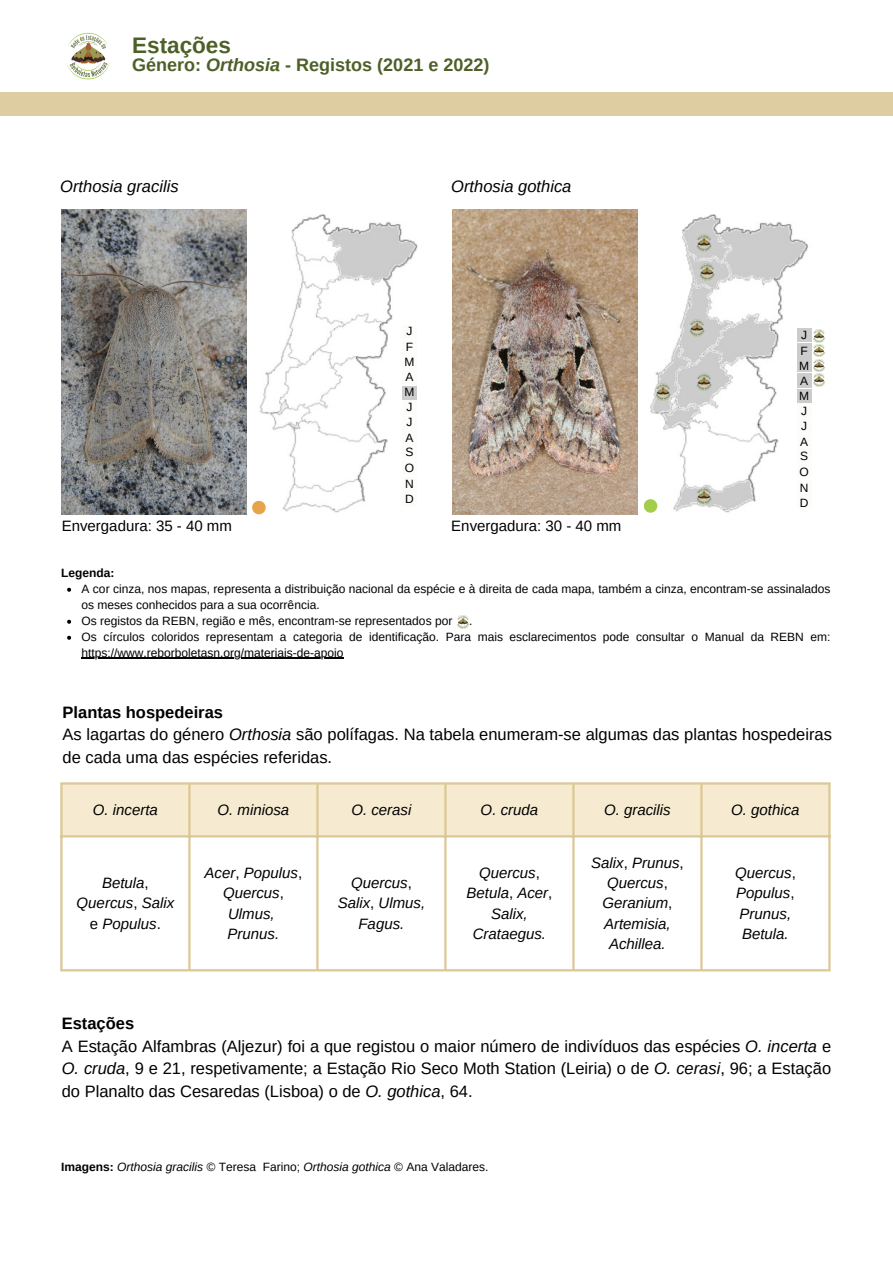
<style>
.page{position:relative;width:893px;height:1264px;background:#fff}
.page>*{position:absolute;margin:0;border:0;box-sizing:border-box;transform-origin:0 0}
.t1{font:700 22.5px "Arimo";color:#4d6027}
.t2{font:700 18px "Arimo";color:#4d6027}
.t3{font:16.5px/22.5px "Arimo";color:#000}
.t4{font:italic 16.5px "Arimo";color:#000}
.t5{font:700 16.5px "Arimo";color:#000}
.t6{font:italic 15px/20.2px "Arimo";color:#000;text-align:center}
.t7{font:15px "Arimo";color:#000}
.t8{font:12px/16px "Arimo";color:#000}
.t9{font:italic 12px "Arimo";color:#000}
.t10{font:700 12px "Arimo";color:#000}
.s1{font-style:italic}
.s2{font-style:normal}
.s3{font-weight:700;font-style:normal}
</style>
<div class="page">
<img style="left:452px;top:210px;width:185px;height:304px">
<img style="left:260px;top:214px;width:158px;height:300px">
<img style="left:648px;top:214px;width:164px;height:299px">
<img style="left:62px;top:210px;width:184px;height:304px">
<div style="left:0;top:92px;width:892px;height:23px;background:#decda0"></div>
<div style="left:402px;top:325px;width:15px;height:13px;background:#fcfcfa"></div>
<div style="left:402px;top:416px;width:15px;height:14px;background:#fcfcfa"></div>
<div style="left:402px;top:431px;width:15px;height:14px;background:#fcfcfa"></div>
<div style="left:402px;top:400px;width:15px;height:15px;background:#fcfcfa"></div>
<div style="left:402px;top:446px;width:15px;height:14px;background:#fcfcfa"></div>
<div style="left:402px;top:461px;width:15px;height:14px;background:#fcfcfa"></div>
<div style="left:402px;top:340px;width:15px;height:14px;background:#fcfcfa"></div>
<div style="left:402px;top:355px;width:15px;height:14px;background:#fcfcfa"></div>
<div style="left:402px;top:370px;width:15px;height:15px;background:#fcfcfa"></div>
<div style="left:402px;top:386px;width:15px;height:13px;background:#ccc"></div>
<div style="left:402px;top:491px;width:15px;height:15px;background:#fcfcfa"></div>
<div style="left:402px;top:477px;width:15px;height:13px;background:#fcfcfa"></div>
<div style="left:796px;top:419px;width:15px;height:14px;background:#fcfcfa"></div>
<div style="left:796px;top:434px;width:15px;height:14px;background:#fcfcfa"></div>
<div style="left:796px;top:403px;width:15px;height:15px;background:#fcfcfa"></div>
<div style="left:796px;top:373px;width:15px;height:15px;background:#ccc"></div>
<div style="left:796px;top:449px;width:15px;height:14px;background:#fcfcfa"></div>
<div style="left:796px;top:464px;width:15px;height:14px;background:#fcfcfa"></div>
<div style="left:796px;top:389px;width:15px;height:13px;background:#ccc"></div>
<div style="left:796px;top:328px;width:15px;height:13px;background:#ccc"></div>
<div style="left:796px;top:343px;width:15px;height:14px;background:#ccc"></div>
<div style="left:796px;top:358px;width:15px;height:14px;background:#ccc"></div>
<div style="left:796px;top:494px;width:15px;height:15px;background:#fcfcfa"></div>
<div style="left:796px;top:480px;width:15px;height:13px;background:#fcfcfa"></div>
<div style="left:252px;top:501px;width:14px;height:13px;background:#e6a54a;border-radius:50%"></div>
<img style="left:687px;top:318px;width:20px;height:19px">
<img style="left:694px;top:234px;width:19px;height:19px">
<img style="left:653px;top:382px;width:19px;height:19px">
<img style="left:694px;top:486px;width:19px;height:19px">
<img style="left:697px;top:262px;width:19px;height:19px">
<img style="left:694px;top:373px;width:19px;height:19px">
<img style="left:811px;top:329px;width:15px;height:58px">
<div style="left:643px;top:499px;width:14px;height:13px;background:#a3cd4a;border-radius:50%"></div>
<svg style="left:67px;top:587px;width:4px;height:4px"></svg>
<svg style="left:67px;top:619px;width:4px;height:4px"></svg>
<svg style="left:67px;top:635px;width:4px;height:4px"></svg>
<hr style="left:81px;top:657px;width:263px;height:1px;background:#000">
<img style="left:457px;top:615px;width:13px;height:14px">
<div style="left:63px;top:784px;width:765px;height:51px;background:#f6ebd0"></div>
<hr style="left:60px;top:784px;width:3px;height:185px;background:#dbc896">
<hr style="left:188px;top:784px;width:2px;height:185px;background:#dbc896">
<hr style="left:316px;top:784px;width:2px;height:185px;background:#dbc896">
<hr style="left:444px;top:784px;width:2px;height:185px;background:#dbc896">
<hr style="left:572px;top:784px;width:2px;height:185px;background:#dbc896">
<hr style="left:700px;top:784px;width:2px;height:185px;background:#dbc896">
<hr style="left:828px;top:784px;width:2px;height:185px;background:#dbc896">
<hr style="left:60px;top:782px;width:770px;height:2px;background:#dbc896">
<hr style="left:60px;top:835px;width:770px;height:2px;background:#dbc896">
<hr style="left:60px;top:969px;width:770px;height:2px;background:#dbc896">
<img style="left:67px;top:32px;width:43px;height:48px">
<p class="t1" style="left:132px;top:33px;width:100px">Estações</p>
<p class="t2" style="left:132px;top:55px;width:358px">Género: <span class="s1">Orthosia</span> - Registos (2021 e 2022)</p>
<p class="t4" style="left:60px;top:177px;width:120px">Orthosia gracilis</p>
<p class="t4" style="left:451px;top:177px;width:122px">Orthosia gothica</p>
<p class="t8" style="left:406px;top:323px;width:8px">J</p>
<p class="t8" style="left:405px;top:339px;width:9px">F</p>
<p class="t8" style="left:404px;top:354px;width:11px">M</p>
<p class="t8" style="left:405px;top:369px;width:9px">A</p>
<p class="t8" style="left:404px;top:384px;width:11px">M</p>
<p class="t8" style="left:406px;top:399px;width:8px">J</p>
<p class="t8" style="left:406px;top:414px;width:8px">J</p>
<p class="t8" style="left:405px;top:429px;width:9px">A</p>
<p class="t8" style="left:405px;top:444px;width:9px">S</p>
<p class="t8" style="left:404px;top:460px;width:11px">O</p>
<p class="t8" style="left:405px;top:476px;width:10px">N</p>
<p class="t8" style="left:405px;top:491px;width:10px">D</p>
<p class="t7" style="left:62px;top:517px;width:172px">Envergadura: 35 - 40 mm</p>
<p class="t7" style="left:451px;top:517px;width:172px">Envergadura: 30 - 40 mm</p>
<p class="t8" style="left:801px;top:327px;width:8px">J</p>
<p class="t8" style="left:800px;top:343px;width:9px">F</p>
<p class="t8" style="left:799px;top:358px;width:11px">M</p>
<p class="t8" style="left:799px;top:388px;width:11px">M</p>
<p class="t8" style="left:800px;top:373px;width:9px">A</p>
<p class="t8" style="left:801px;top:417px;width:8px">J</p>
<p class="t8" style="left:800px;top:433px;width:9px">A</p>
<p class="t8" style="left:801px;top:403px;width:8px">J</p>
<p class="t8" style="left:800px;top:448px;width:9px">S</p>
<p class="t8" style="left:799px;top:463px;width:11px">O</p>
<p class="t8" style="left:799px;top:479px;width:10px">N</p>
<p class="t8" style="left:799px;top:495px;width:10px">D</p>
<p class="t10" style="left:61px;top:566px;width:55px">Legenda:</p>
<p class="t8" style="left:81px;top:580px;width:750px">A cor cinza, nos mapas, representa a distribuição nacional da espécie e à direita de cada mapa, também a cinza, encontram-se assinalados os meses conhecidos para a sua ocorrência.</p>
<p class="t8" style="left:81px;top:612px;width:372px">Os registos da REBN, região e mês, encontram-se representados por</p>
<p class="t8" style="left:469px;top:612px;width:5px">.</p>
<p class="t8" style="left:81px;top:628px;width:750px">Os círculos coloridos representam a categoria de identificação. Para mais esclarecimentos pode consultar o Manual da REBN em: https://www.reborboletasn.org/materiais-de-apoio</p>
<p class="t5" style="left:63px;top:702px;width:162px">Plantas hospedeiras</p>
<p class="t3" style="left:63px;top:723px;width:770px">As lagartas do género <span class="s1">Orthosia</span> são polífagas. Na tabela enumeram-se algumas das plantas hospedeiras de cada uma das espécies referidas.</p>
<p class="t6" style="left:93px;top:799px;width:66px">O. incerta</p>
<p class="t6" style="left:217px;top:799px;width:73px">O. miniosa</p>
<p class="t6" style="left:351px;top:799px;width:61px">O. cerasi</p>
<p class="t6" style="left:480px;top:799px;width:59px">O. cruda</p>
<p class="t6" style="left:604px;top:799px;width:68px">O. gracilis</p>
<p class="t6" style="left:731px;top:799px;width:70px">O. gothica</p>
<p class="t6" style="left:77px;top:872px;width:99px">Betula<span class="s2">,<br></span>Quercus<span class="s2">,</span> Salix <span class="s2">e</span> Populus<span class="s2">.</span></p>
<p class="t6" style="left:205px;top:862px;width:99px">Acer<span class="s2">,</span> Populus<span class="s2">,<br></span>Quercus<span class="s2">,<br></span>Ulmus,<br>Prunus.</p>
<p class="t6" style="left:337px;top:872px;width:89px">Quercus<span class="s2">,<br></span>Salix<span class="s2">,</span> Ulmus,<br>Fagus.</p>
<p class="t6" style="left:466px;top:862px;width:87px">Quercus<span class="s2">,<br></span>Betula<span class="s2">,</span> Acer<span class="s2">,<br></span>Salix,<br>Crataegus.</p>
<p class="t6" style="left:591px;top:852px;width:94px">Salix<span class="s2">,</span> Prunus<span class="s2">,<br></span>Quercus<span class="s2">,<br></span>Geranium<span class="s2">,<br></span>Artemisia,<br>Achillea.</p>
<p class="t6" style="left:735px;top:862px;width:62px">Quercus<span class="s2">,<br></span>Populus<span class="s2">,<br></span>Prunus,<br>Betula.</p>
<p class="t5" style="left:62px;top:1014px;width:74px">Estações</p>
<p class="t3" style="left:62px;top:1034px;width:770px;text-align:justify">A Estação Alfambras (Aljezur) foi a que registou o maior número de indivíduos das espécies <span class="s1">O. incerta</span> e <span class="s1">O. cruda</span>, 9 e 21, respetivamente; a Estação Rio Seco Moth Station (Leiria) o de <span class="s1">O. cerasi</span>, 96; a Estação do Planalto das Cesaredas (Lisboa) o de <span class="s1">O. gothica</span>, 64.</p>
<p class="t9" style="left:61px;top:1160px;width:429px"><span class="s3">Imagens:</span> Orthosia gracilis © <span class="s2">Teresa Farino;</span> Orthosia gothica <span class="s2">© Ana Valadares.</span></p>
</div>
